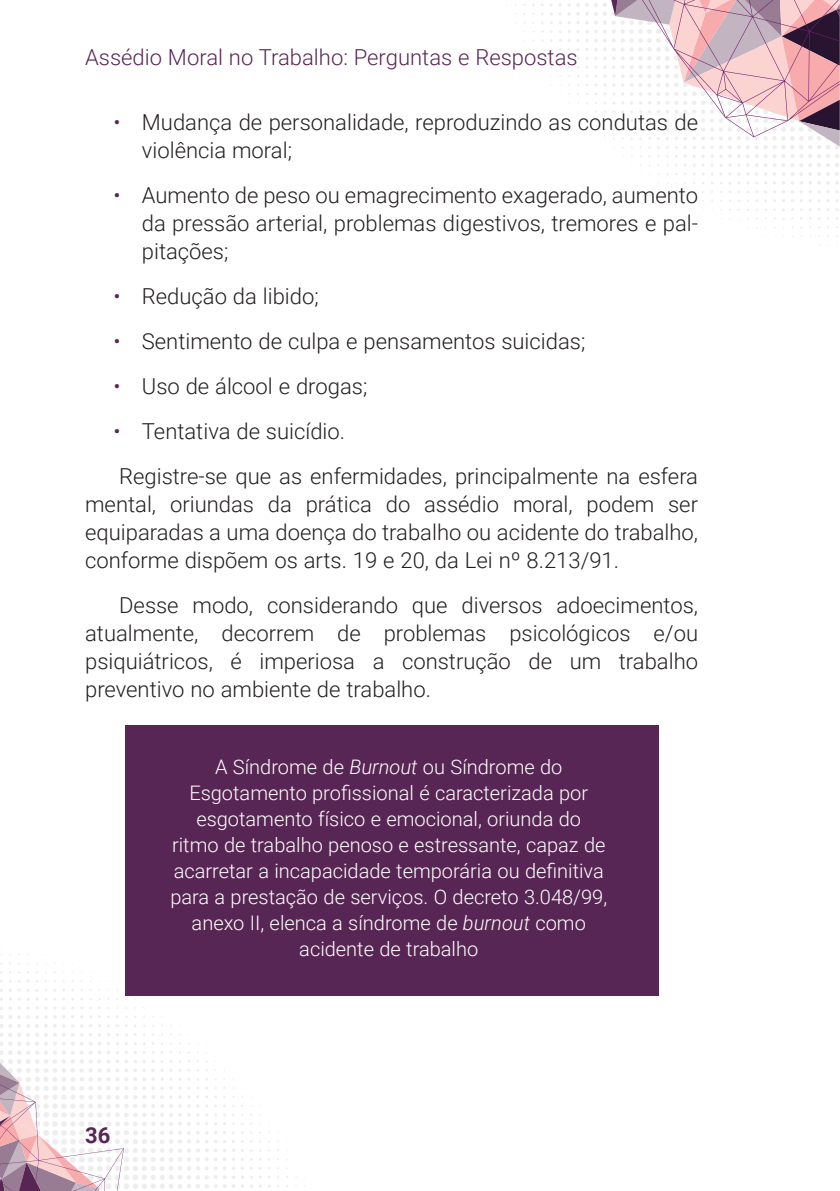
<style>
.page{position:relative;width:840px;height:1191px;background:#fff}
.page>*{position:absolute;margin:0;border:0;box-sizing:border-box;transform-origin:0 0}
._1_-_MIOLO{font:300 22px/28px "Roboto";color:#231f20;text-align:justify}
.t1{font:300 22px "Roboto";color:#582654}
.t2{font:700 22px "Roboto";color:#582654}
._3_-_BALAO{font:300 20px/26px "Roboto";color:#fff;text-align:center}
.s1{color:#582654}
.s2{font-style:italic}
</style>
<div class="page">
<svg style="left:0;top:954px;width:323px;height:235px"></svg>
<svg style="left:506px;top:3px;width:333px;height:243px"></svg>
<svg style="left:604px;top:0;width:235px;height:146px"></svg>
<svg style="left:0;top:1045px;width:124px;height:146px"></svg>
<div style="left:125px;top:725px;width:533px;height:270px;background:#582654"></div>
<p class="t1" style="left:85px;top:41px;width:493px">Assédio Moral no Trabalho: Perguntas e Respostas</p>
<p class="_1_-_MIOLO" style="left:142px;top:107px;width:557px;text-indent:-28px"><span class="s1">•</span> Mudança de personalidade, reproduzindo as condutas de violência moral;</p>
<p class="_1_-_MIOLO" style="left:142px;top:180px;width:557px;text-indent:-28px"><span class="s1">•</span> Aumento de peso ou emagrecimento exagerado, aumento da pressão arterial, problemas digestivos, tremores e pal&shy;pitações;</p>
<p class="_1_-_MIOLO" style="left:113px;top:281px;width:207px"><span class="s1">•</span> Redução da libido;</p>
<p class="_1_-_MIOLO" style="left:113px;top:326px;width:473px"><span class="s1">•</span> Sentimento de culpa e pensamentos suicidas;</p>
<p class="_1_-_MIOLO" style="left:113px;top:371px;width:255px"><span class="s1">•</span> Uso de álcool e drogas;</p>
<p class="_1_-_MIOLO" style="left:113px;top:416px;width:233px"><span class="s1">•</span> Tentativa de suicídio.</p>
<p class="_1_-_MIOLO" style="left:85px;top:461px;width:614px;text-indent:34px">Registre-se que as enfermidades, principalmente na esfera mental, oriundas da prática do assédio moral, podem ser equiparadas a uma doença do trabalho ou acidente do trabalho, conforme dispõem os arts. 19 e 20, da Lei nº 8.213/91.</p>
<p class="_1_-_MIOLO" style="left:85px;top:590px;width:614px;text-indent:34px">Desse modo, considerando que diversos adoecimentos, atualmente, decorrem de problemas psicológicos e/ou psiquiátricos, é imperiosa a construção de um trabalho preventivo no ambiente de trabalho.</p>
<p class="_3_-_BALAO" style="left:170px;top:753px;width:438px">A Síndrome de <span class="s2">Burnout</span> ou Síndrome do Esgotamento profissional é caracterizada por esgotamento físico e emocional, oriunda do<br>ritmo de trabalho penoso e estressante, capaz de acarretar a incapacidade temporária ou definitiva para a prestação de serviços. O decreto 3.048/99, anexo II, elenca a síndrome de <span class="s2">burnout</span> como acidente de trabalho</p>
<p class="t2" style="left:85px;top:1119px;width:27px">36</p>
</div>
